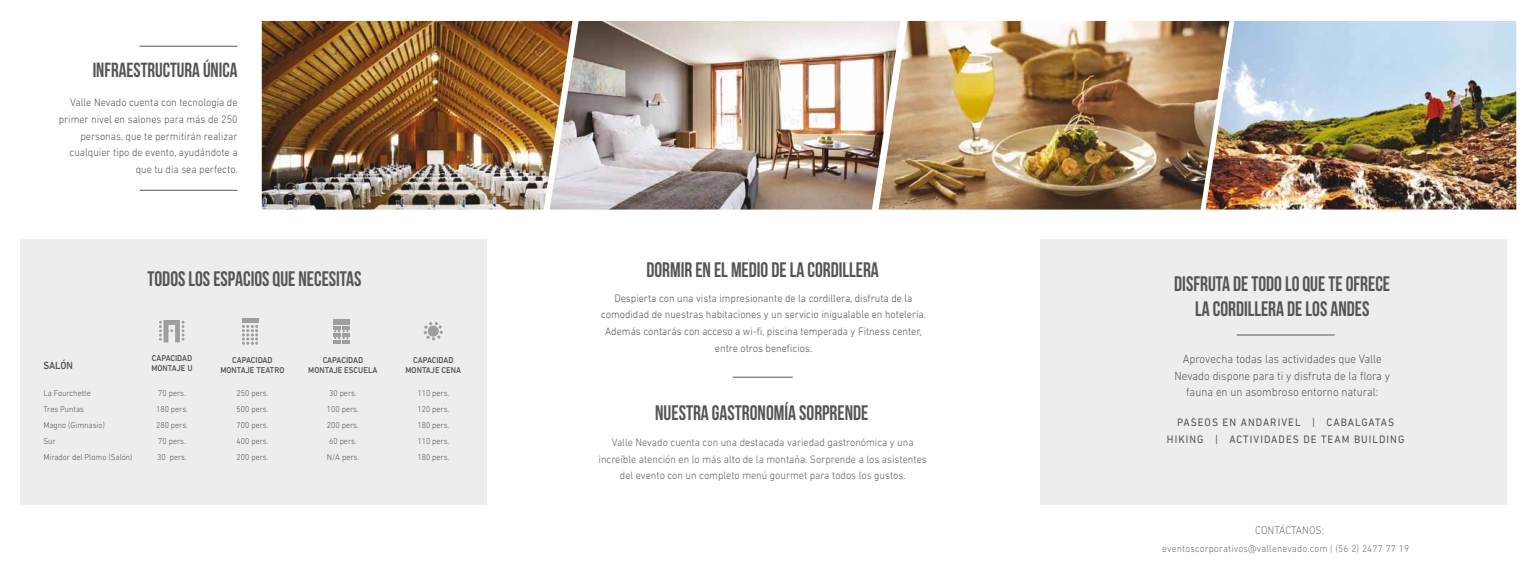
<style>
.page{position:relative;width:1535px;height:579px;background:#fff}
.page>*{position:absolute;margin:0;border:0;box-sizing:border-box;transform-origin:0 0}
.t1{font:21px/25px "Bebas Neue";color:#555559;text-align:center;scale:.94 1}
.t2{font:20.4px "Bebas Neue";color:#555559;scale:.94 1}
.t3{font:300 12px/16.7px "DIN Next LT Pro";color:#555559;text-align:center;scale:.94 1}
.t4{font:300 11.3px "DIN Next LT Pro";color:#707172;scale:.94 1}
.t5{font:300 11px/16.7px "DIN Next LT Pro";color:#555559;text-align:right;scale:.94 1}
.t6{font:300 11px/16.7px "DIN Next LT Pro";color:#5d5e5d;text-align:center;scale:.94 1}
.t7{font:11px/16.7px "DIN Next LT Pro";letter-spacing:.1em;color:#555559;text-align:center;scale:.94 1}
.t8{font:500 10.5px "DIN Next LT Pro";letter-spacing:-.005em;color:#555559;scale:.94 1}
.t9{font:300 10.2px "DIN Next LT Pro";letter-spacing:.02em;color:#707172;scale:.94 1}
.t10{font:300 8.6px/16px "DIN Next LT Pro";color:#555559;scale:.94 1}
.t11{font:500 8.6px/10.3px "DIN Next LT Pro";color:#555559;text-align:center;scale:.94 1}
</style>
<div class="page">
<img style="left:262px;top:21px;width:288px;height:188px">
<img style="left:550px;top:21px;width:328px;height:188px">
<img style="left:1229px;top:21px;width:287px;height:188px">
<hr style="left:140px;top:46px;width:98px;height:1px;background:#555559">
<hr style="left:140px;top:190px;width:98px;height:1px;background:#555559">
<hr style="left:733px;top:377px;width:60px;height:1px;background:#555559">
<div style="left:20px;top:239px;width:466px;height:266px;background:#eceded"></div>
<div style="left:1041px;top:239px;width:466px;height:266px;background:#eceded"></div>
<svg style="left:159px;top:320px;width:25px;height:22px"></svg>
<hr style="left:242px;top:318px;width:16px;height:4px;background:#9c9e9f">
<svg style="left:242px;top:325px;width:16px;height:20px"></svg>
<div style="left:333px;top:319px;width:17px;height:5px;background:#9c9e9f"></div>
<svg style="left:333px;top:326px;width:16px;height:17px"></svg>
<svg style="left:424px;top:322px;width:19px;height:18px"></svg>
<img style="left:878px;top:21px;width:351px;height:188px">
<hr style="left:1236px;top:335px;width:98px;height:1px;background:#555559">
<h2 class="t2" style="left:93px;top:59px;width:156px">INFRAESTRUCTURA ÚNICA</h2>
<p class="t5" style="left:59px;top:94px;width:192px">Valle Nevado cuenta con tecnología de primer nivel en salones para más de 250 personas, que te permitirán realizar cualquier tipo de evento, ayudándote a que tu día sea perfecto.</p>
<h1 class="t1" style="left:148px;top:266px;width:229px">TODOS LOS ESPACIOS QUE NECESITAS</h1>
<p class="t8" style="left:43px;top:360px;width:33px">SALÓN</p>
<p class="t10" style="left:43px;top:385px;width:96px">La Fourchette<br>Tres Puntas<br>Magno (Gimnasio)<br>Sur<br>Mirador del Plomo (Salón)</p>
<p class="t11" style="left:151px;top:353px;width:45px;text-align:left">CAPACIDAD<br>MONTAJE U</p>
<p class="t10" style="left:156px;top:385px;width:36px">70 pers.<br>180 pers.<br>280 pers.<br>70 pers.<br>30 pers.</p>
<p class="t11" style="left:220px;top:355px;width:70px">CAPACIDAD<br>MONTAJE TEATRO</p>
<p class="t10" style="left:236px;top:385px;width:36px;text-align:justify">250 pers.<br>500 pers.<br>700 pers.<br>400 pers.<br>200 pers.</p>
<p class="t11" style="left:308px;top:355px;width:75px">CAPACIDAD<br>MONTAJE ESCUELA</p>
<p class="t10" style="left:327px;top:385px;width:36px">30 pers.<br>100 pers.<br>200 pers.<br>60 pers.<br>N/A pers.</p>
<p class="t11" style="left:405px;top:355px;width:61px">CAPACIDAD<br>MONTAJE CENA</p>
<p class="t10" style="left:417px;top:385px;width:36px;text-align:justify">110 pers.<br>120 pers.<br>180 pers.<br>110 pers.<br>180 pers.</p>
<h1 class="t1" style="left:646px;top:257px;width:249px">DORMIR EN EL MEDIO DE LA CORDILLERA</h1>
<p class="t5" style="left:601px;top:289px;width:347px;text-align:center">Despierta con una vista impresionante de la cordillera, disfruta de la comodidad de nuestras habitaciones y un servicio inigualable en hotelería.<br>Además contarás con acceso a wi-fi, piscina temperada y Fitness center, entre otros beneficios.</p>
<h1 class="t1" style="left:655px;top:400px;width:228px">NUESTRA GASTRONOMÍA SORPRENDE</h1>
<p class="t6" style="left:598px;top:434px;width:351px">Valle Nevado cuenta con una destacada variedad gastronómica y una increíble atención en lo más alto de la montaña. Sorprende a los asistentes del evento con un completo menú gourmet para todos los gustos.</p>
<h1 class="t1" style="left:1174px;top:271px;width:231px">DISFRUTA DE TODO LO QUE TE OFRECE<br>LA CORDILLERA DE LOS ANDES</h1>
<p class="t3" style="left:1174px;top:350px;width:231px">Aprovecha todas las actividades que Valle<br>Nevado dispone para ti y disfruta de la flora y fauna en un asombroso entorno natural:</p>
<p class="t7" style="left:1167px;top:414px;width:254px">PASEOS EN ANDARIVEL | CABALGATAS<br>HIKING | ACTIVIDADES DE TEAM BUILDING</p>
<p class="t4" style="left:1255px;top:523px;width:75px">CONTÁCTANOS:</p>
<p class="t9" style="left:1162px;top:543px;width:264px">eventoscorporativos@vallenevado.com | (56 2) 2477 77 19</p>
</div>
